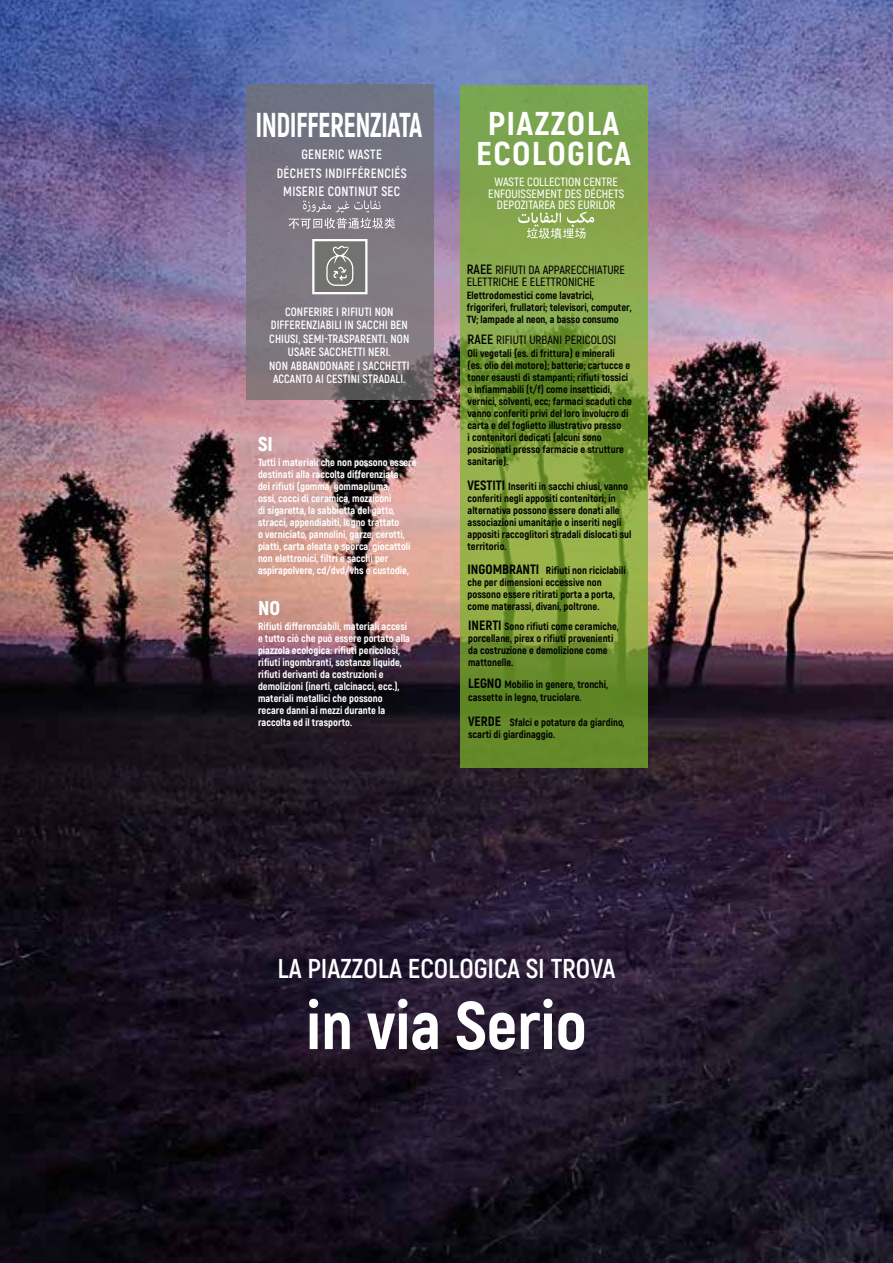
<style>
.page{position:relative;width:893px;height:1263px;background:#fff}
.page>*{position:absolute;margin:0;border:0;box-sizing:border-box;transform-origin:0 0}
.Date{font:800 67.2px "Akrobat";color:#fff}
.Titolo{font:800 34.5px "Akrobat";letter-spacing:-.02em;color:#fff;scale:.78 1}
.Titolo-2{font:800 33px "Akrobat";letter-spacing:.04em;color:#fff;scale:1.04 1}
.Legenda__testo{font:700 27.3px "Akrobat";color:#fff}
.t1{font:900 19.95px "Akrobat";color:#fff}
.INTRO_TESTO{font:700 13.5px "Akrobat";letter-spacing:.025em;color:#fff;scale:.95 1}
.INTRO_TESTO-2{font:700 12px/13.5px "Akrobat";letter-spacing:.01em;color:#fff;text-align:center;scale:.95 1}
.INTRO_BODY{font:600 12px/12px "Akrobat";color:#000}
.INTRO_BODY-2{font:600 12px "Akrobat";color:#fff}
.INTRO_Istruzioni{font:800 10.5px/12px "Akrobat";color:#000}
.INTRO_Istruzioni-2{font:800 10.5px/12px "Akrobat";color:#fff}
.s1{font-weight:700;font-size:13.5px}
.s2{font-size:13.5px}
</style>
<div class="page">
<img style="left:0;top:0;width:893px;height:1263px">
<svg style="left:246px;top:85px;width:187px;height:315px;background:#79747f"></svg>
<svg style="left:460px;top:85px;width:187px;height:682px;background:#7d9e3f"></svg>
<div style="left:314px;top:240px;width:52px;height:51px;background:#727271"></div>
<svg style="left:326px;top:246px;width:27px;height:40px"></svg>
<div style="left:312px;top:239px;width:55px;height:55px;border:2px solid #fff"></div>
<svg style="left:288px;top:200px;width:107px;height:29px;background:#928c96"></svg>
<svg style="left:518px;top:212px;width:76px;height:27px;background:#a2b974"></svg>
<p class="Titolo" style="left:255px;top:103px;width:216px">INDIFFERENZIATA</p>
<p class="INTRO_TESTO" style="left:301px;top:146px;width:86px">GENERIC WASTE</p>
<p class="INTRO_TESTO" style="left:283px;top:183px;width:124px">MISERIE CONTINUT SEC</p>
<p class="INTRO_TESTO" style="left:277px;top:164px;width:138px">DÉCHETS INDIFFÉRENCIÉS</p>
<p class="INTRO_TESTO-2" style="left:269px;top:305px;width:149px">CONFERIRE I RIFIUTI NON<br>DIFFERENZIABILI IN SACCHI BEN<br>CHIUSI, SEMI-TRASPARENTI. NON<br>USARE SACCHETTI NERI.</p>
<p class="INTRO_TESTO-2" style="left:269px;top:359px;width:149px">NON ABBANDONARE I SACCHETTI<br>ACCANTO AI CESTINI STRADALI.</p>
<p class="t1" style="left:258px;top:431px;width:16px">SI</p>
<p class="INTRO_Istruzioni-2" style="left:258px;top:456px;width:160px">Tutti i materiali che non possono essere destinati alla raccolta differenziata<br>dei rifiuti (gomma, gommapiuma,<br>ossi, cocci di ceramica, mozziconi<br>di sigaretta, la sabbietta del gatto, stracci, appendiabiti, legno trattato<br>o verniciato, pannolini, garze, cerotti, piatti, carta oleata o sporca, giocattoli non elettronici, filtri e sacchi per aspirapolvere, cd/dvd/vhs e custodie,</p>
<p class="t1" style="left:258px;top:595px;width:24px">NO</p>
<p class="INTRO_Istruzioni-2" style="left:258px;top:620px;width:154px">Rifiuti differenziabili, materiali accesi e tutto ciò che può essere portato alla piazzola ecologica: rifiuti pericolosi, rifiuti ingombranti, sostanze liquide, rifiuti derivanti da costruzioni e demolizioni (inerti, calcinacci, ecc.), materiali metallici che possono recare danni ai mezzi durante la raccolta ed il trasporto.</p>
<p class="Titolo-2" style="left:488px;top:102px;width:128px">PIAZZOLA</p>
<p class="Titolo-2" style="left:476px;top:132px;width:150px">ECOLOGICA</p>
<p class="INTRO_BODY-2" style="left:495px;top:174px;width:125px">WASTE COLLECTION CENTRE</p>
<p class="INTRO_BODY-2" style="left:488px;top:186px;width:138px">ENFOUISSEMENT DES DÉCHETS</p>
<p class="INTRO_BODY-2" style="left:497px;top:198px;width:120px">DEPOZITAREA DES EURILOR</p>
<p class="INTRO_BODY" style="left:467px;top:264px;width:160px"><span class="s1">RAEE</span> RIFIUTI DA APPARECCHIATURE<br>ELETTRICHE E ELETTRONICHE</p>
<p class="INTRO_Istruzioni" style="left:467px;top:290px;width:166px">Elettrodomestici come lavatrici, frigoriferi, frullatori; televisori, computer,<br>TV; lampade al neon, a basso consumo</p>
<p class="INTRO_Istruzioni" style="left:468px;top:347px;width:166px">Oli vegetali (es. di frittura) e minerali<br>(es. olio del motore); batterie; cartucce e toner esausti di stampanti; rifiuti tossici e infiammabili (t/f) come insetticidi, vernici, solventi, ecc; farmaci scaduti che vanno conferiti privi del loro involucro di carta e del foglietto illustrativo presso<br>i contenitori dedicati (alcuni sono posizionati presso farmacie e strutture sanitarie).</p>
<p class="INTRO_BODY" style="left:468px;top:333px;width:150px"><span class="s1">RAEE</span> RIFIUTI URBANI PERICOLOSI</p>
<p class="INTRO_Istruzioni" style="left:467px;top:480px;width:165px"><span class="s2">VESTITI</span> Inseriti in sacchi chiusi, vanno conferiti negli appositi contenitori; in alternativa possono essere donati alle associazioni umanitarie o inseriti negli appositi raccoglitori stradali dislocati sul territorio.</p>
<p class="INTRO_Istruzioni" style="left:467px;top:564px;width:160px"><span class="s2">INGOMBRANTI</span> Rifiuti non riciclabili che per dimensioni eccessive non possono essere ritirati porta a porta, come materassi, divani, poltrone.</p>
<p class="INTRO_Istruzioni" style="left:468px;top:620px;width:152px"><span class="s2">INERTI</span> Sono rifiuti come ceramiche, porcellane, pirex o rifiuti provenienti da costruzione e demolizione come mattonelle.</p>
<p class="INTRO_Istruzioni" style="left:468px;top:679px;width:141px"><span class="s2">LEGNO</span> Mobilio in genere, tronchi, cassette in legno, truciolare.</p>
<p class="INTRO_Istruzioni" style="left:468px;top:716px;width:158px"><span class="s2">VERDE</span> Sfalci e potature da giardino, scarti di giardinaggio.</p>
<p class="Legenda__testo" style="left:278px;top:951px;width:339px">LA PIAZZOLA ECOLOGICA SI TROVA</p>
<p class="Date" style="left:306px;top:983px;width:282px">in via Serio</p>
</div>
